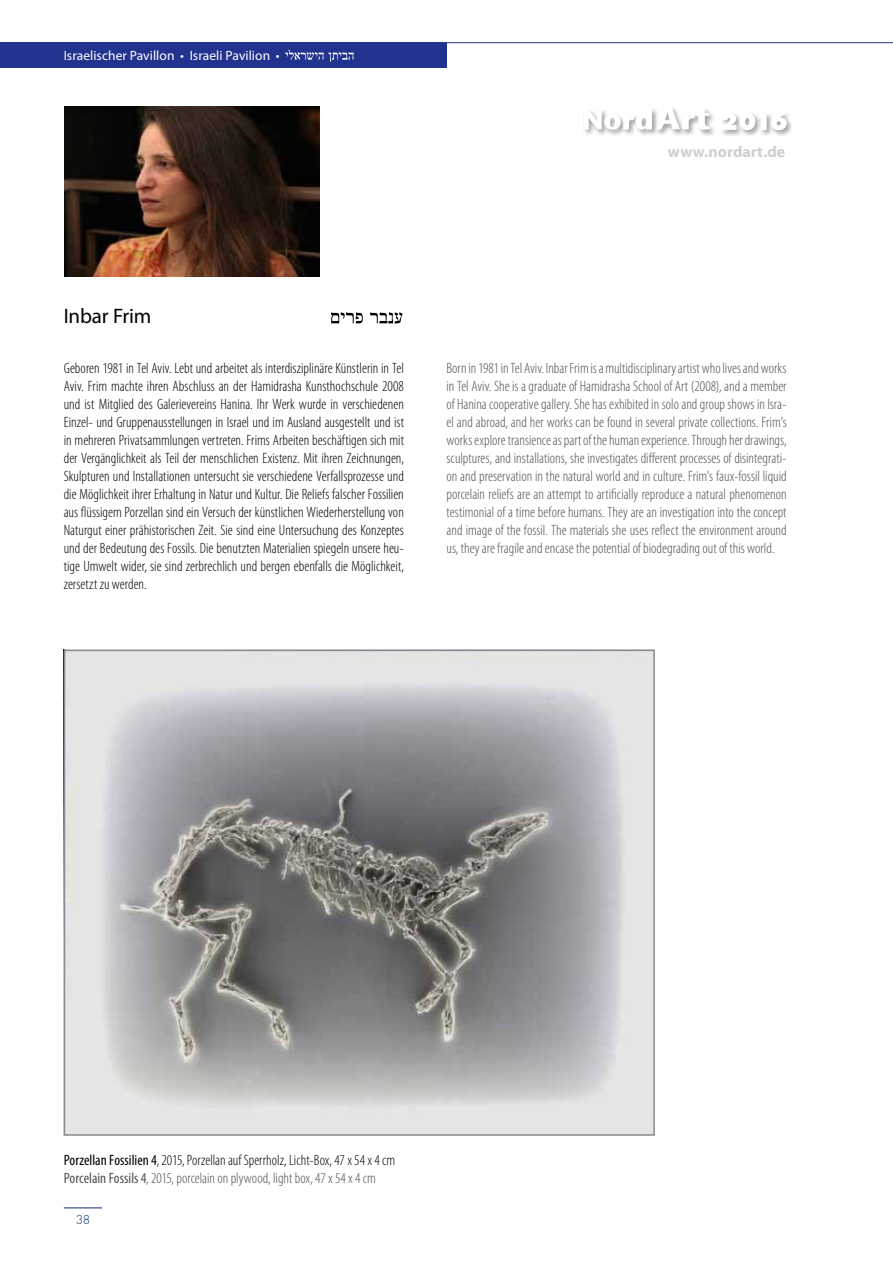
<style>
.page{position:relative;width:893px;height:1263px;background:#fff}
.page>*{position:absolute;margin:0;border:0;box-sizing:border-box;transform-origin:0 0}
.t1{font:21px "Myriad Pro";letter-spacing:-.01em;color:#000}
.t2{font:700 15.9px "Myriad Pro";letter-spacing:.005em;color:#d0cfcf}
.t3{font:300 condensed 15px/18px "Myriad Pro";color:#000}
.t4{font:300 condensed 15px/18px "Myriad Pro";color:#504f53;text-align:justify}
.t5{font:13.5px "Myriad Pro";color:#fff}
.t6{font:300 12px "Futura Std";color:#062e77}
.s1{font-weight:400}
.s2{font-weight:400;color:#504f53}
.s3{color:#504f53}
</style>
<div class="page">
<div style="left:0;top:43px;width:446px;height:25px;background:#22328f"></div>
<svg style="left:285px;top:50px;width:69px;height:12px"></svg>
<hr style="left:446px;top:42px;width:447px;height:1px;background:#22328f">
<hr style="left:64px;top:1207px;width:38px;height:1px;background:#062e77">
<div style="left:582px;top:107px;width:77px;height:30px;background:#000;opacity:.75"></div>
<div style="left:655px;top:105px;width:62px;height:32px;background:#000;opacity:.75"></div>
<svg style="left:584px;top:106px;width:126px;height:24px"></svg>
<div style="left:718px;top:111px;width:76px;height:27px;background:#000;opacity:.75"></div>
<svg style="left:720px;top:113px;width:67px;height:17px"></svg>
<svg style="left:331px;top:312px;width:71px;height:12px"></svg>
<img style="left:65px;top:106px;width:255px;height:170px">
<img style="left:67px;top:653px;width:585px;height:480px">
<div style="left:64px;top:650px;width:591px;height:486px;border:2px solid #8d8c90"></div>
<p class="t5" style="left:64px;top:47px;width:217px">Israelischer Pavillon • Israeli Pavilion •</p>
<h1 class="t1" style="left:64px;top:303px;width:89px">Inbar Frim</h1>
<p class="t2" style="left:668px;top:142px;width:119px">www.nordart.de</p>
<p class="t3" style="left:64px;top:359px;width:342px;text-align:justify">Geboren 1981 in Tel Aviv. Lebt und arbeitet als interdisziplinäre Künstlerin in Tel Aviv. Frim machte ihren Abschluss an der Hamidrasha Kunsthochschule 2008 und ist Mitglied des Galerievereins Hanina. Ihr Werk wurde in verschiedenen Einzel- und Gruppenausstellungen in Israel und im Ausland ausgestellt und ist in mehreren Privatsammlungen vertreten. Frims Arbeiten beschäftigen sich mit der Vergänglichkeit als Teil der menschlichen Existenz. Mit ihren Zeichnungen, Skulpturen und Installationen untersucht sie verschiedene Verfallsprozesse und die Möglichkeit ihrer Erhaltung in Natur und Kultur. Die Reliefs falscher Fossilien aus flüssigem Porzellan sind ein Versuch der künstlichen Wiederherstellung von Naturgut einer prähistorischen Zeit. Sie sind eine Untersuchung des Konzeptes und der Bedeutung des Fossils. Die benutzten Materialien spiegeln unsere heu&shy;tige Umwelt wider, sie sind zerbrechlich und bergen ebenfalls die Möglichkeit, zersetzt zu werden.</p>
<p class="t4" style="left:446px;top:359px;width:342px">Born in 1981 in Tel Aviv. Inbar Frim is a multidisciplinary artist who lives and works in Tel Aviv. She is a graduate of Hamidrasha School of Art (2008), and a member of Hanina cooperative gallery. She has exhibited in solo and group shows in Isra&shy;el and abroad, and her works can be found in several private collections. Frim’s works explore transience as part of the human experience. Through her drawings, sculptures, and installations, she investigates different processes of disintegrati&shy;on and preservation in the natural world and in culture. Frim's faux-fossil liquid porcelain reliefs are an attempt to artificially reproduce a natural phenomenon testimonial of a time before humans. They are an investigation into the concept and image of the fossil. The materials she uses reflect the environment around us, they are fragile and encase the potential of biodegrading out of this world.</p>
<p class="t3" style="left:64px;top:1151px;width:333px"><span class="s1">Porzellan Fossilien 4</span>, 2015, Porzellan auf Sperrholz, Licht-Box, 47 x 54 x 4 cm<br><span class="s2">Porcelain Fossils 4</span><span class="s3">, 2015, porcelain on plywood, light box, 47 x 54 x 4 cm</span></p>
<p class="t6" style="left:76px;top:1213px;width:16px">38</p>
</div>
